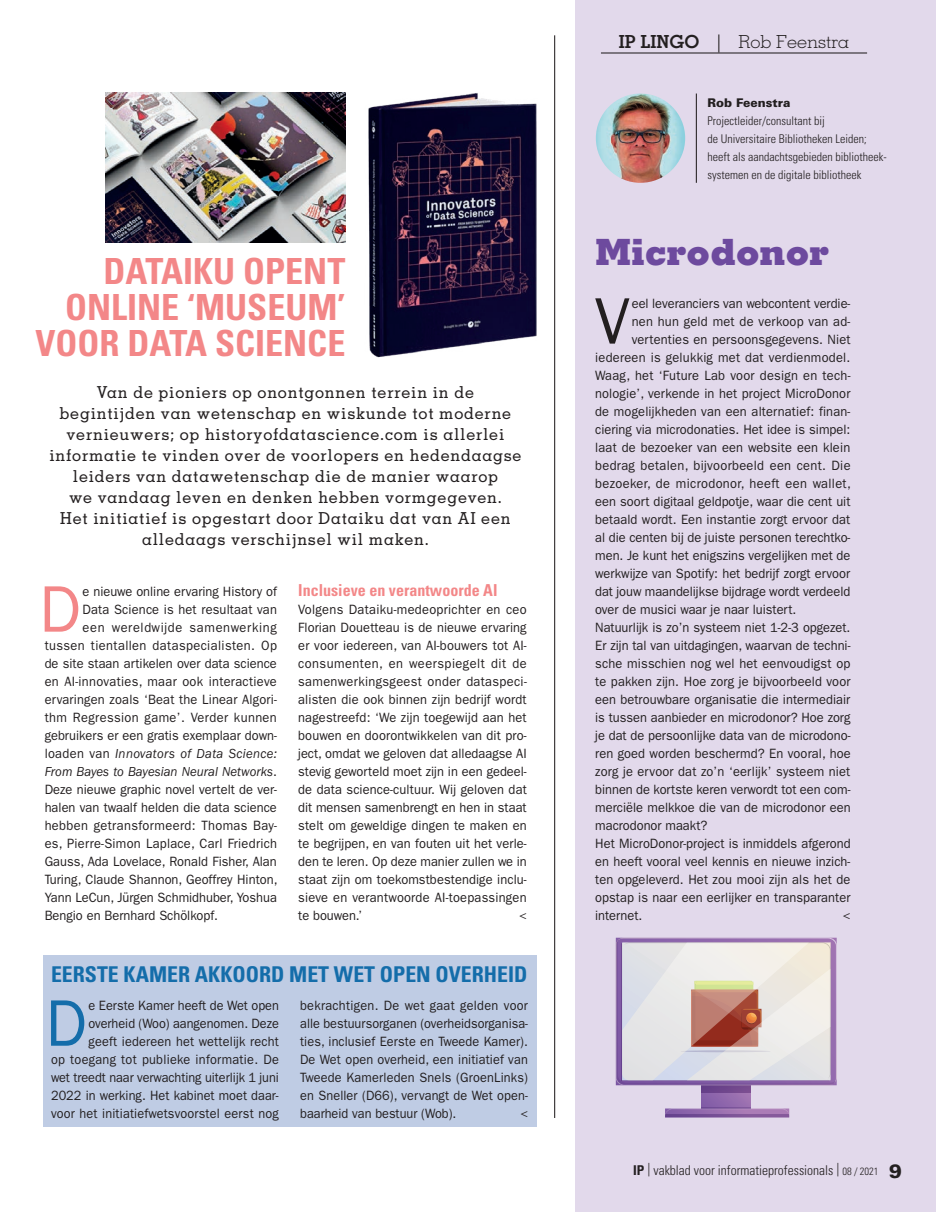
<style>
.page{position:relative;width:936px;height:1212px;background:#fff}
.page>*{position:absolute;margin:0;border:0;box-sizing:border-box;transform-origin:0 0}
.t1{font:66px "Franklin Gothic";color:#231f20;scale:.95 1}
.t2{font:66px "Franklin Gothic";color:#f38788;scale:.95 1}
.t3{font:66px "Franklin Gothic";color:#146daa;scale:.94 1}
.t4{font:800 36.15px "Memphis";letter-spacing:-.01em;color:#6d4a9e}
.t5{font:700 condensed 36px/36px "Univers";color:#f38788;text-align:right}
.t6{font:700 condensed 21.75px "Univers";color:#146daa}
.t7{font:300 18px "Memphis";color:#231f20}
.t8{font:500 16.5px/21px "Memphis";letter-spacing:.045em;color:#231f20;text-align:center}
.t9{font:700 condensed 16.5px "Univers";color:#f38788}
.t10{font:13.5px/18px "Franklin Gothic";letter-spacing:.005em;color:#231f20;text-align:justify;scale:.95 1}
.t11{font:13.5px/18px "Franklin Gothic";letter-spacing:.005em;color:#231f20;text-align:right;scale:.94 1}
.t12{font:13.5px "Franklin Gothic";letter-spacing:.025em;color:#231f20;scale:.95 1}
.t13{font:13.5px "Franklin Gothic";letter-spacing:.03em;color:#231f20;scale:.95 1}
.t14{font:300 condensed 13.5px "Univers";color:#231f20}
.t15{font:italic 13.5px "Franklin Gothic";color:#231f20;scale:.95 1}
.t16{font:italic 13.5px "Franklin Gothic";letter-spacing:.025em;color:#231f20;scale:.95 1}
.t17{font:13.5px "Franklin Gothic";letter-spacing:.05em;color:#231f20;scale:.95 1}
.t18{font:300 condensed 12px/18px "Univers";color:#231f20}
.t19{font:900 12px "Univers";color:#231f20}
.s1{font-style:normal}
.s2{font-weight:700}
.s3{font-weight:500}
.s4{font-size:10.5px}
.s5{font-weight:900;font-stretch:normal;font-size:19.2px}
</style>
<div class="page">
<div style="left:43px;top:956px;width:494px;height:171px;background:#bfcce4"></div>
<div style="left:575px;top:0;width:360px;height:1212px;background:#e2d9eb"></div>
<hr style="left:601px;top:52px;width:266px;height:2px;background:#231f20">
<img style="left:595px;top:94px;width:90px;height:89px;border-radius:45px">
<hr style="left:695px;top:94px;width:1px;height:89px;background:#231f20">
<hr style="left:554px;top:35px;width:1px;height:1083px;background:#231f20">
<svg style="left:615px;top:938px;width:221px;height:179px"></svg>
<img style="left:105px;top:92px;width:240px;height:151px">
<img style="left:368px;top:93px;width:169px;height:265px">
<h3 class="t5" style="left:35px;top:253px;width:311px">DATAIKU OPENT<br>ONLINE ‘MUSEUM’<br>VOOR DATA SCIENCE</h3>
<p class="t8" style="left:49px;top:382px;width:474px">Van de pioniers op onontgonnen terrein in de begintijden van wetenschap en wiskunde tot moderne vernieuwers; op historyofdatascience.com is allerlei informatie te vinden over de voorlopers en hedendaagse leiders van datawetenschap die de manier waarop<br>we vandaag leven en denken hebben vormgegeven.<br>Het initiatief is opgestart door Dataiku dat van AI een alledaags verschijnsel wil maken.</p>
<h1 class="t2" style="left:39px;top:571px;width:45px">D</h1>
<p class="t10" style="left:83px;top:582px;width:206px">e nieuwe online ervaring History of</p>
<p class="t9" style="left:298px;top:580px;width:201px">Inclusieve en verantwoorde AI</p>
<p class="t10" style="left:298px;top:600px;width:242px">Volgens Dataiku-medeoprichter en ceo Florian Douetteau is de nieuwe ervaring er voor iedereen, van AI-bouwers tot AI&shy;consumenten, en weerspiegelt dit de samenwerkingsgeest onder dataspeci&shy;alisten die ook binnen zijn bedrijf wordt nagestreefd: ‘We zijn toegewijd aan het bouwen en doorontwikkelen van dit pro&shy;ject, omdat we geloven dat alledaagse AI stevig geworteld moet zijn in een gedeel&shy;de data science-cultuur. Wij geloven dat dit mensen samenbrengt en hen in staat stelt om geweldige dingen te maken en te begrijpen, en van fouten uit het verle&shy;den te leren. Op deze manier zullen we in staat zijn om toekomstbestendige inclu&shy;sieve en verantwoorde AI-toepassingen te bouwen.’</p>
<p class="t10" style="left:83px;top:600px;width:206px">Data Science is het resultaat van</p>
<p class="t17" style="left:83px;top:619px;width:206px">een wereldwijde samenwerking</p>
<p class="t13" style="left:45px;top:637px;width:246px">tussen tientallen dataspecialisten. Op</p>
<p class="t10" style="left:45px;top:654px;width:246px">de site staan artikelen over data science</p>
<p class="t12" style="left:45px;top:673px;width:246px">en AI-innovaties, maar ook interactieve</p>
<p class="t10" style="left:45px;top:690px;width:246px">ervaringen zoals ‘Beat the Linear Algori-</p>
<p class="t13" style="left:45px;top:709px;width:246px">thm Regression game’. Verder kunnen</p>
<p class="t10" style="left:45px;top:726px;width:246px">gebruikers er een gratis exemplaar down-</p>
<p class="t16" style="left:45px;top:746px;width:246px"><span class="s1">loaden van</span> Innovators of Data Science:</p>
<p class="t15" style="left:45px;top:764px;width:246px">From Bayes to Bayesian Neural Networks<span class="s1">.</span></p>
<p class="t10" style="left:45px;top:780px;width:246px">Deze nieuwe graphic novel vertelt de ver-</p>
<p class="t10" style="left:45px;top:798px;width:246px">halen van twaalf helden die data science</p>
<p class="t13" style="left:45px;top:817px;width:246px">hebben getransformeerd: Thomas Bay-</p>
<p class="t10" style="left:45px;top:834px;width:246px">es, Pierre-Simon Laplace, Carl Friedrich</p>
<p class="t10" style="left:45px;top:852px;width:246px">Gauss, Ada Lovelace, Ronald Fisher, Alan</p>
<p class="t10" style="left:45px;top:870px;width:247px">Turing, Claude Shannon, Geoffrey Hinton,</p>
<p class="t10" style="left:45px;top:888px;width:246px">Yann LeCun, Jürgen Schmidhuber, Yoshua</p>
<p class="t10" style="left:45px;top:906px;width:184px">Bengio en Bernhard Schölkopf.</p>
<p class="t10" style="left:519px;top:906px;width:10px">&lt;</p>
<h3 class="t6" style="left:51px;top:961px;width:478px">EERSTE KAMER AKKOORD MET WET OPEN OVERHEID</h3>
<h1 class="t3" style="left:46px;top:985px;width:45px">D</h1>
<p class="t11" style="left:51px;top:996px;width:244px">e Eerste Kamer heeft de Wet open overheid (Woo) aangenomen. Deze<br>geeft iedereen het wettelijk recht<br>op toegang tot publieke informatie. De wet treedt naar verwachting uiterlijk 1 juni 2022 in werking. Het kabinet moet daar&shy;voor het initiatiefwetsvoorstel eerst nog</p>
<p class="t11" style="left:300px;top:996px;width:244px;text-align:justify">bekrachtigen. De wet gaat gelden voor alle bestuursorganen (overheidsorganisa&shy;ties, inclusief Eerste en Tweede Kamer).<br>De Wet open overheid, een initiatief van Tweede Kamerleden Snels (GroenLinks) en Sneller (D66), vervangt de Wet open&shy;baarheid van bestuur (Wob).</p>
<p class="t11" style="left:520px;top:1104px;width:10px">&lt;</p>
<h3 class="t7" style="left:619px;top:31px;width:231px"><span class="s2">IP LINGO</span> <span class="s3">|</span> Rob Feenstra</h3>
<p class="t19" style="left:707px;top:95px;width:85px">Rob Feenstra</p>
<p class="t18" style="left:707px;top:112px;width:181px">Projectleider/consultant bij<br>de Universitaire Bibliotheken Leiden; heeft als aandachts gebieden bibliotheek&shy;systemen en de digitale bibliotheek</p>
<h2 class="t4" style="left:595px;top:228px;width:235px">Microdonor</h2>
<h1 class="t1" style="left:594px;top:283px;width:38px">V</h1>
<p class="t10" style="left:631px;top:294px;width:232px">eel leveranciers van webcontent verdie-</p>
<p class="t10" style="left:631px;top:312px;width:231px">nen hun geld met de verkoop van ad-</p>
<p class="t10" style="left:631px;top:330px;width:232px">vertenties en persoonsgegevens. Niet</p>
<p class="t10" style="left:595px;top:348px;width:270px">iedereen is gelukkig met dat verdienmodel.</p>
<p class="t10" style="left:595px;top:366px;width:270px">Waag, het ‘Future Lab voor design en tech-</p>
<p class="t10" style="left:595px;top:384px;width:270px">nologie’, verkende in het project MicroDonor</p>
<p class="t10" style="left:595px;top:402px;width:270px">de mogelijkheden van een alternatief: finan-</p>
<p class="t10" style="left:595px;top:420px;width:270px">ciering via microdonaties. Het idee is simpel:</p>
<p class="t10" style="left:595px;top:438px;width:270px">laat de bezoeker van een website een klein</p>
<p class="t12" style="left:595px;top:457px;width:270px">bedrag betalen, bijvoorbeeld een cent. Die</p>
<p class="t12" style="left:595px;top:475px;width:271px">bezoeker, de microdonor, heeft een wallet,</p>
<p class="t10" style="left:595px;top:492px;width:270px">een soort digitaal geldpotje, waar die cent uit</p>
<p class="t10" style="left:595px;top:510px;width:270px">betaald wordt. Een instantie zorgt ervoor dat</p>
<p class="t10" style="left:595px;top:528px;width:270px">al die centen bij de juiste personen terechtko-</p>
<p class="t10" style="left:595px;top:546px;width:270px">men. Je kunt het enigszins vergelijken met de</p>
<p class="t10" style="left:595px;top:564px;width:270px">werkwijze van Spotify: het bedrijf zorgt ervoor</p>
<p class="t10" style="left:595px;top:582px;width:270px">dat jouw maandelijkse bijdrage wordt verdeeld</p>
<p class="t10" style="left:595px;top:600px;width:213px">over de musici waar je naar luistert.</p>
<p class="t10" style="left:595px;top:618px;width:270px">Natuurlijk is zo’n systeem niet 1-2-3 opgezet.</p>
<p class="t10" style="left:595px;top:636px;width:270px">Er zijn tal van uitdagingen, waarvan de techni-</p>
<p class="t10" style="left:595px;top:654px;width:270px">sche misschien nog wel het eenvoudigst op</p>
<p class="t10" style="left:595px;top:672px;width:270px">te pakken zijn. Hoe zorg je bijvoorbeeld voor</p>
<p class="t10" style="left:595px;top:690px;width:270px">een betrouwbare organisatie die intermediair</p>
<p class="t10" style="left:595px;top:708px;width:270px">is tussen aanbieder en microdonor? Hoe zorg</p>
<p class="t10" style="left:595px;top:726px;width:270px">je dat de persoonlijke data van de microdono-</p>
<p class="t10" style="left:595px;top:744px;width:270px">ren goed worden beschermd? En vooral, hoe</p>
<p class="t10" style="left:595px;top:762px;width:270px">zorg je ervoor dat zo’n ‘eerlijk’ systeem niet</p>
<p class="t10" style="left:595px;top:780px;width:270px">binnen de kortste keren verwordt tot een com-</p>
<p class="t10" style="left:595px;top:798px;width:270px">merciële melkkoe die van de microdonor een</p>
<p class="t10" style="left:595px;top:816px;width:119px">macrodonor maakt?</p>
<p class="t10" style="left:595px;top:834px;width:270px">Het MicroDonor-project is inmiddels afgerond</p>
<p class="t10" style="left:595px;top:852px;width:270px">en heeft vooral veel kennis en nieuwe inzich-</p>
<p class="t10" style="left:595px;top:870px;width:270px">ten opgeleverd. Het zou mooi zijn als het de</p>
<p class="t10" style="left:595px;top:888px;width:270px">opstap is naar een eerlijker en transparanter</p>
<p class="t10" style="left:595px;top:906px;width:51px">internet.</p>
<p class="t10" style="left:842px;top:906px;width:10px">&lt;</p>
<p class="t14" style="left:633px;top:1162px;width:270px"><span class="s2">IP</span> | vakblad voor informatieprofessionals | <span class="s4">08 / 2021</span> <span class="s5">9</span></p>
</div>
